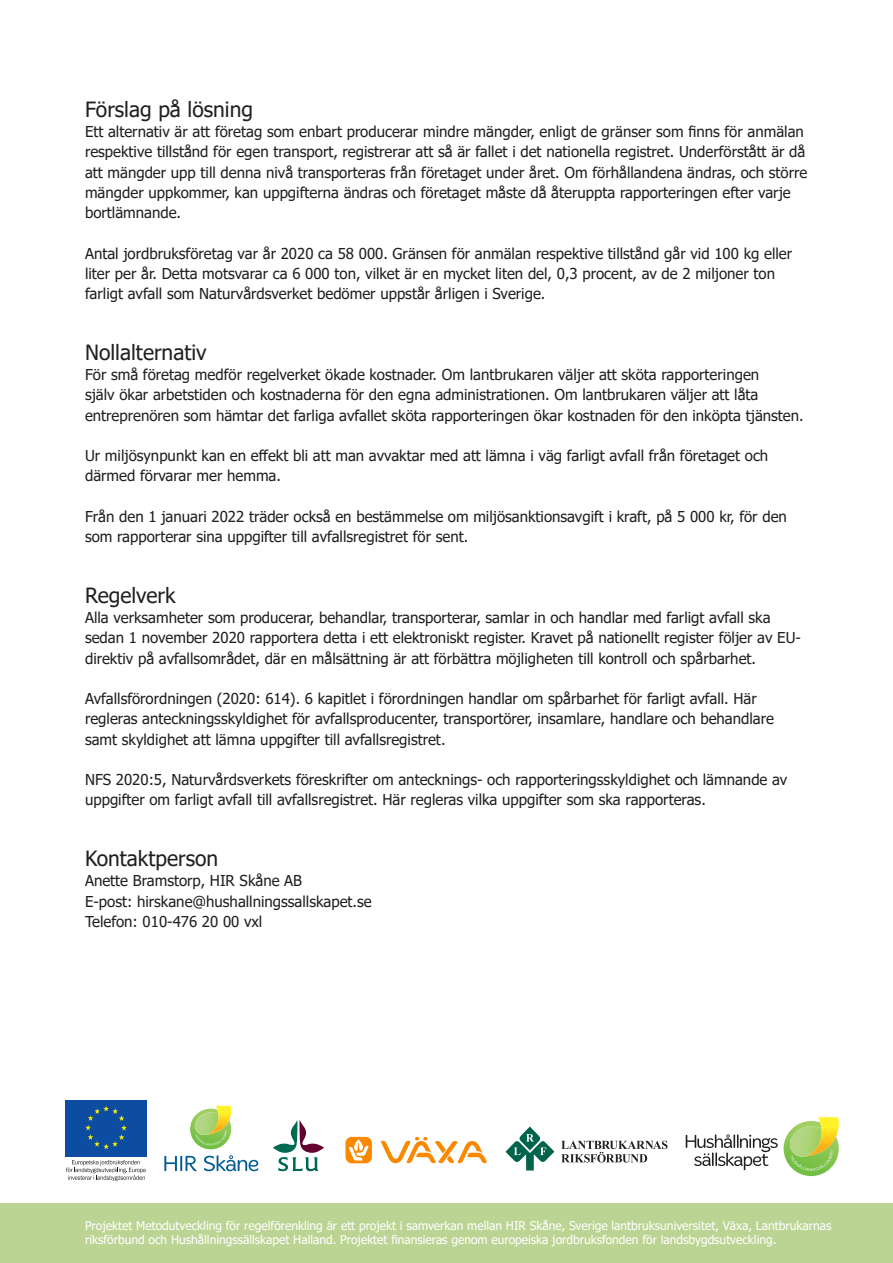
<style>
.page{position:relative;width:893px;height:1263px;background:#fff}
.page>*{position:absolute;margin:0;border:0;box-sizing:border-box;transform-origin:0 0}
.t1{font:21px "Tahoma";color:#231f20}
.t2{font:15px/20.2px "Tahoma";color:#231f20}
.t3{font:12px/14.4px "Tahoma";color:#fff}
</style>
<div class="page">
<div style="left:0;top:1203px;width:893px;height:60px;background:#bcd493"></div>
<div style="left:65px;top:1100px;width:82px;height:56px;background:#0d4da1"></div>
<svg style="left:85px;top:1106px;width:42px;height:43px"></svg>
<svg style="left:66px;top:1160px;width:80px;height:21px"></svg>
<svg style="left:273px;top:1120px;width:51px;height:51px"></svg>
<svg style="left:345px;top:1137px;width:27px;height:26px"></svg>
<svg style="left:381px;top:1137px;width:106px;height:27px"></svg>
<svg style="left:561px;top:1140px;width:106px;height:22px"></svg>
<svg style="left:505px;top:1126px;width:49px;height:44px"></svg>
<svg style="left:686px;top:1134px;width:92px;height:36px"></svg>
<svg style="left:784px;top:1117px;width:55px;height:59px"></svg>
<svg style="left:190px;top:1106px;width:42px;height:43px"></svg>
<svg style="left:164px;top:1156px;width:33px;height:15px"></svg>
<svg style="left:204px;top:1155px;width:54px;height:16px"></svg>
<p class="t1" style="left:85px;top:95px;width:169px">Förslag på lösning</p>
<p class="t2" style="left:85px;top:122px;width:724px">Ett alternativ är att företag som enbart producerar mindre mängder, enligt de gränser som finns för anmälan respektive tillstånd för egen transport, registrerar att så är fallet i det nationella registret. Underförstått är då att mängder upp till denna nivå transporteras från företaget under året. Om förhållandena ändras, och större mängder uppkommer, kan uppgifterna ändras och företaget måste då återuppta rapporteringen efter varje bortlämnande.</p>
<p class="t2" style="left:85px;top:244px;width:709px">Antal jordbruksföretag var år 2020 ca 58 000. Gränsen för anmälan respektive tillstånd går vid 100 kg eller liter per år. Detta motsvarar ca 6 000 ton, vilket är en mycket liten del, 0,3 procent, av de 2 miljoner ton farligt avfall som Naturvårdsverket bedömer uppstår årligen i Sverige.</p>
<p class="t1" style="left:85px;top:338px;width:123px">Nollalternativ</p>
<p class="t2" style="left:85px;top:365px;width:720px">För små företag medför regelverket ökade kostnader. Om lantbrukaren väljer att sköta rapporteringen<br>själv ökar arbetstiden och kostnaderna för den egna administrationen. Om lantbrukaren väljer att låta entreprenören som hämtar det farliga avfallet sköta rapporteringen ökar kostnaden för den inköpta tjänsten.</p>
<p class="t2" style="left:85px;top:446px;width:685px">Ur miljösynpunkt kan en effekt bli att man avvaktar med att lämna i väg farligt avfall från företaget och därmed förvarar mer hemma.</p>
<p class="t2" style="left:85px;top:507px;width:703px">Från den 1 januari 2022 träder också en bestämmelse om miljösanktionsavgift i kraft, på 5 000 kr, för den som rapporterar sina uppgifter till avfallsregistret för sent.</p>
<p class="t1" style="left:85px;top:581px;width:92px">Regelverk</p>
<p class="t2" style="left:85px;top:608px;width:717px">Alla verksamheter som producerar, behandlar, transporterar, samlar in och handlar med farligt avfall ska sedan 1 november 2020 rapportera detta i ett elektroniskt register. Kravet på nationellt register följer av EU&shy;direktiv på avfallsområdet, där en målsättning är att förbättra möjligheten till kontroll och spårbarhet.</p>
<p class="t2" style="left:85px;top:689px;width:690px">Avfallsförordningen (2020: 614). 6 kapitlet i förordningen handlar om spårbarhet för farligt avfall. Här regleras anteckningsskyldighet för avfallsproducenter, transportörer, insamlare, handlare och behandlare samt skyldighet att lämna uppgifter till avfallsregistret.</p>
<p class="t2" style="left:85px;top:770px;width:704px">NFS 2020:5, Naturvårdsverkets föreskrifter om antecknings- och rapporteringsskyldighet och lämnande av uppgifter om farligt avfall till avfallsregistret. Här regleras vilka uppgifter som ska rapporteras.</p>
<p class="t1" style="left:85px;top:844px;width:135px">Kontaktperson</p>
<p class="t2" style="left:85px;top:872px;width:219px">Anette Bramstorp, HIR Skåne AB</p>
<p class="t2" style="left:85px;top:892px;width:288px">E-post: hirskane@hushallningssallskapet.se</p>
<p class="t2" style="left:85px;top:912px;width:179px">Telefon: 010-476 20 00 vxl</p>
<p class="t3" style="left:85px;top:1219px;width:748px">Projektet Metodutveckling för regelförenkling är ett projekt i samverkan mellan HIR Skåne, Sverige lantbruksuniversitet, Växa, Lantbrukarnas riksförbund och Hushållningssällskapet Halland. Projektet finansieras genom europeiska jordbruksfonden för landsbygdsutveckling.</p>
</div>
